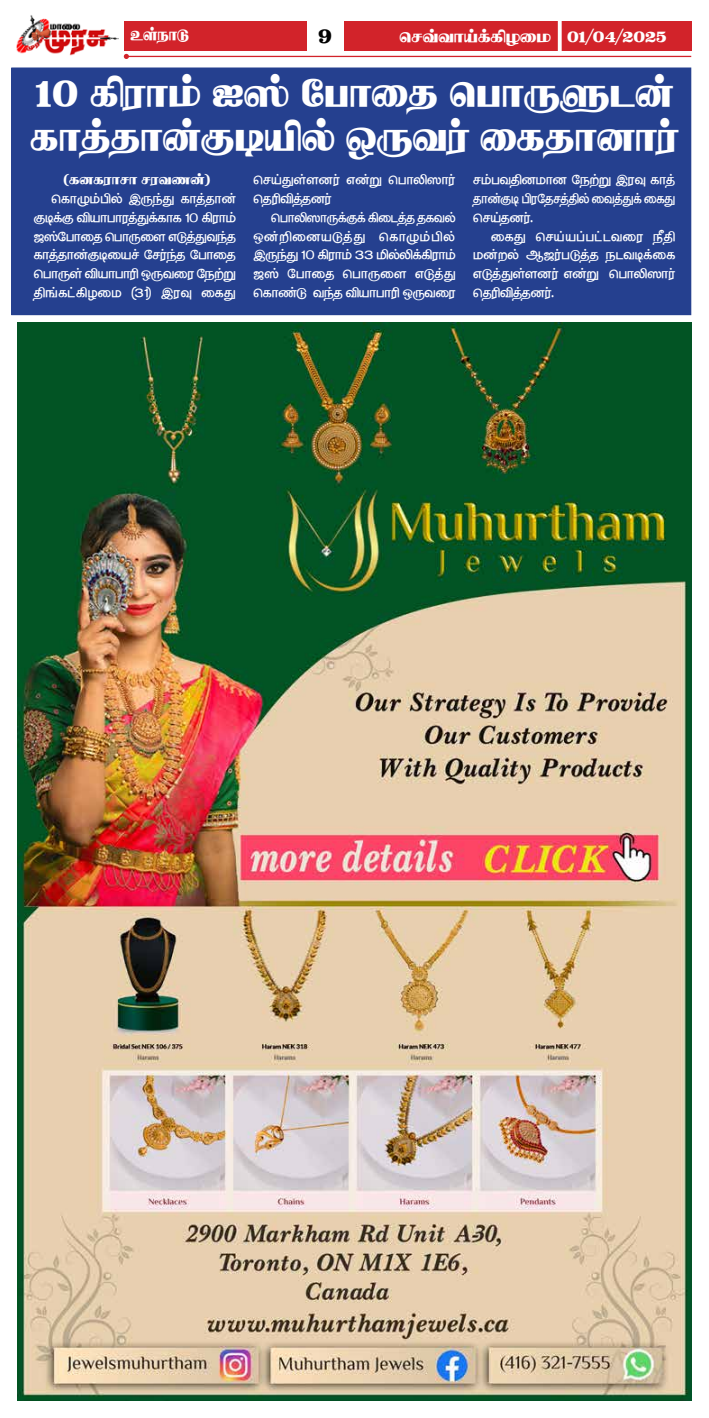
<style>
.page{position:relative;width:709px;height:1418px;background:#fff}
.page>*{position:absolute;margin:0;border:0;box-sizing:border-box;transform-origin:0 0}
.t1{font:51.38px/44.2px "NC Thevan";color:#fff;scale:.93 1}
.t2{font:27.5px "NC Thevan";color:#000}
.t3{font:21.25px "NC Thevan";color:#fff}
.t4{font:21.25px "NC Thevan";color:#fff;scale:.85 1}
.t5{font:17.5px/18.8px "NC Tsunami 10";color:#fff;text-align:justify}
.t6{font:17.5px/18.8px "NC Tsunami 10";color:#fff;text-align:justify;scale:.95 1}
.t7{font:17.5px "NC Thevan";color:#fff}
</style>
<div class="page">
<div style="left:124px;top:21px;width:567px;height:30px;background:#d2232a"></div>
<img style="left:17px;top:15px;width:101px;height:40px">
<div style="left:307px;top:20px;width:36px;height:32px;background:#fff"></div>
<hr style="left:558px;top:20px;width:3px;height:33px;background:#fff">
<hr style="left:126px;top:56px;width:565px;height:1px;background:#d2232a">
<svg style="left:124px;top:54px;width:5px;height:5px"></svg>
<div style="left:12px;top:68px;width:678px;height:247px;background:#25408f"></div>
<div style="left:11px;top:68px;width:680px;height:247px;border:1px solid #25408f"></div>
<img style="left:18px;top:322px;width:673px;height:1077px">
<p class="t4" style="left:148px;top:22px;width:70px">cs;ehL</p>
<h2 class="t2" style="left:318px;top:20px;width:15px">9</h2>
<p class="t3" style="left:399px;top:26px;width:153px">nrt;tha;f;fpoik</p>
<p class="t7" style="left:407px;top:24px;width:124px">nrt;tha;f;fpoik</p>
<p class="t3" style="left:567px;top:26px;width:101px">01{04{2025</p>
<p class="t3" style="left:585px;top:24px;width:100px">01{04{2025</p>
<p class="t4" style="left:130px;top:25px;width:70px">cs;ehL</p>
<h1 class="t1" style="left:30px;top:71px;width:699px">10 fpuhk; I]; Nghij nghUSld; fhj;jhd;Fbapy; xUtu; ifjhdhu;</h1>
<p class="t7" style="left:63px;top:171px;width:148px">(fdfuhrh rutzd;)</p>
<p class="t5" style="left:34px;top:189px;width:204px;text-indent:18px">nfhOk;gpy; ,Ue;J fhj;jhd; Fbf;F tpahghuj;Jf;fhf 10 fpuhk; [];Nghij nghUis vLj;Jte;j fhj;jhd;Fbiar; Nru;e;j Nghij nghUs; tpahghup xUtiu New;W jpq;fl;fpoik (31) ,uT ifJ</p>
<p class="t5" style="left:253px;top:171px;width:203px">nra;Js;sdu; vd;W nghyp]hu; njuptpj;jdu;</p>
<p class="t6" style="left:253px;top:208px;width:214px;text-indent:18px">nghyp]hUf;Ff; fpilj;j jfty; xd;wpidaLj;J nfhOk;gpy; ,Ue;J 10 fpuhk; 33 kpy;ypf;fpuhk; []; Nghij nghUis vLj;J nfhz;L te;j tpahghup xUtiu</p>
<p class="t5" style="left:473px;top:171px;width:204px">rk;gtjpdkhd New;W ,uT fhj; jhd;Fb gpuNjrj;jpy; itj;Jf; ifJ nra;jdu;.</p>
<p class="t5" style="left:473px;top:227px;width:204px;text-indent:18px">ifJ nra;ag;gl;ltiu ePjp kd;wy; M[u;gLj;j eltbf;if vLj;Js;sdu; vd;W nghyp]hu; njuptpj;jdu;.</p>
</div>
